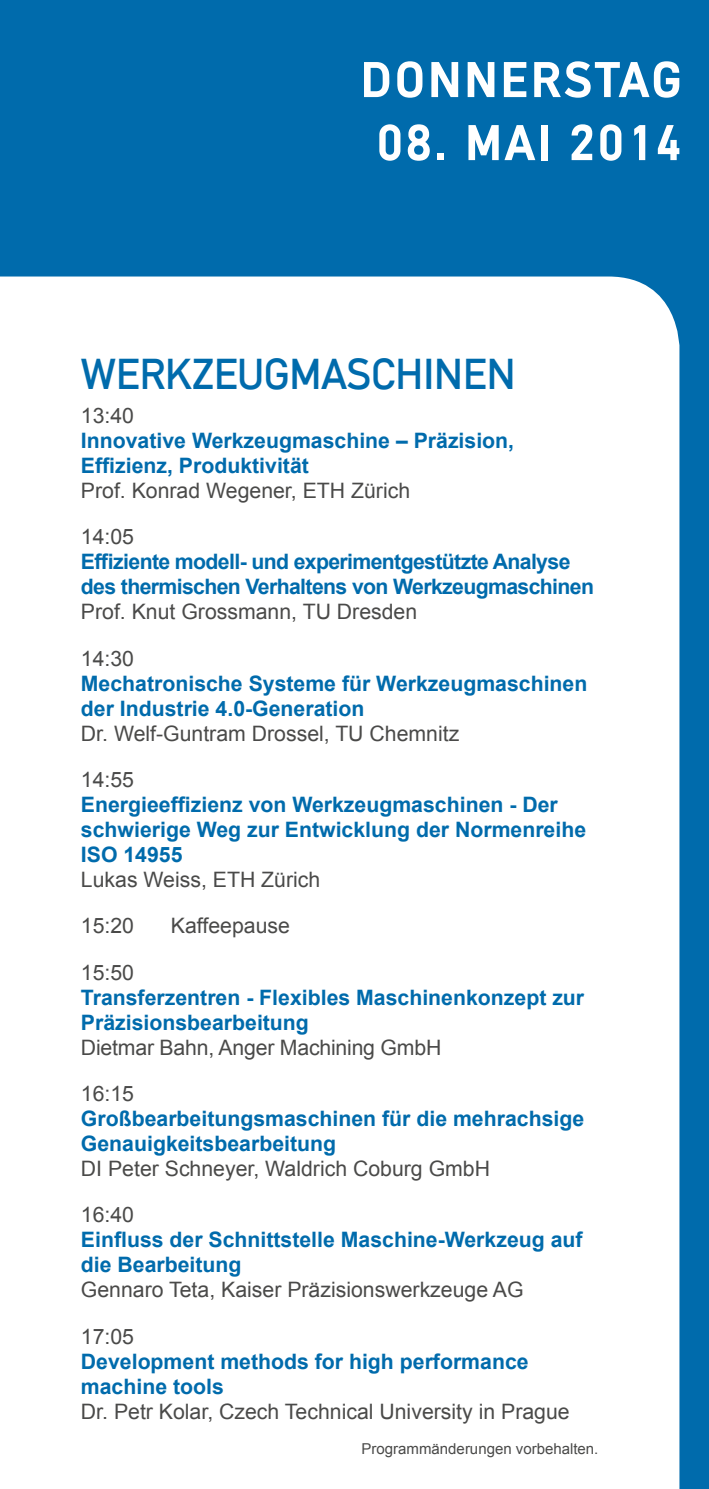
<style>
.page{position:relative;width:709px;height:1489px;background:#fff}
.page>*{position:absolute;margin:0;border:0;box-sizing:border-box;transform-origin:0 0}
.t1{font:700 52.5px "TU Headline";letter-spacing:.05em;color:#fff}
.t2{font:45px "TU Headline";color:#006bac}
.t3{font:700 21.25px/25px "Arial";color:#006bac}
.t4{font:21.25px/46.2px "Arial";color:#4a4a49}
.t5{font:700 21.25px/25px "Arial";letter-spacing:-.03em;color:#006bac}
.t6{font:15px "Arial";color:#4a4a49}
</style>
<div class="page">
<div style="left:0;top:0;width:709px;height:1488px;background:#006bac"></div>
<div style="left:0;top:276px;width:679px;height:1212px;background:#fff"></div>
<h1 class="t1" style="left:360px;top:49px;width:323px">DONNERSTAG</h1>
<h1 class="t1" style="left:377px;top:112px;width:306px">08. MAI 2014</h1>
<h2 class="t2" style="left:81px;top:348px;width:436px">WERKZEUGMASCHINEN</h2>
<p class="t4" style="left:81px;top:393px;width:55px">13:40</p>
<p class="t3" style="left:81px;top:429px;width:435px">Innovative Werkzeugmaschine – Präzision,<br>Effizienz, Produktivität</p>
<p class="t4" style="left:81px;top:468px;width:331px">Prof. Konrad Wegener, ETH Zürich<br>14:05</p>
<p class="t5" style="left:81px;top:550px;width:514px">Effiziente modell- und experimentgestützte Analyse des thermischen Verhaltens von Werkzeugmaschinen</p>
<p class="t4" style="left:81px;top:589px;width:338px">Prof. Knut Grossmann, TU Dresden<br>14:30</p>
<p class="t3" style="left:81px;top:671px;width:508px">Mechatronische Systeme für Werkzeugmaschinen der Industrie 4.0-Generation</p>
<p class="t4" style="left:81px;top:710px;width:380px">Dr. Welf-Guntram Drossel, TU Chemnitz<br>14:55</p>
<p class="t3" style="left:81px;top:792px;width:507px">Energieeffizienz von Werkzeugmaschinen - Der schwierige Weg zur Entwicklung der Normenreihe<br>ISO 14955</p>
<p class="t4" style="left:81px;top:856px;width:241px">Lukas Weiss, ETH Zürich<br>15:20</p>
<p class="t4" style="left:171px;top:903px;width:120px">Kaffeepause</p>
<p class="t4" style="left:81px;top:949px;width:55px">15:50</p>
<p class="t3" style="left:81px;top:985px;width:505px">Transferzentren - Flexibles Maschinenkonzept zur<br>Präzisionsbearbeitung</p>
<p class="t4" style="left:81px;top:1024px;width:362px">Dietmar Bahn, Anger Machining GmbH<br>16:15</p>
<p class="t3" style="left:81px;top:1106px;width:505px">Großbearbeitungsmaschinen für die mehrachsige<br>Genauigkeitsbearbeitung</p>
<p class="t4" style="left:81px;top:1145px;width:410px">DI Peter Schneyer, Waldrich Coburg GmbH<br>16:40</p>
<p class="t3" style="left:81px;top:1227px;width:503px">Einfluss der Schnittstelle Maschine-Werkzeug auf die Bearbeitung</p>
<p class="t4" style="left:81px;top:1266px;width:444px">Gennaro Teta, Kaiser Präzisionswerkzeuge AG<br>17:05</p>
<p class="t3" style="left:81px;top:1349px;width:449px">Development methods for high performance machine tools</p>
<p class="t4" style="left:81px;top:1387px;width:490px">Dr. Petr Kolar, Czech Technical University in Prague</p>
<p class="t6" style="left:361px;top:1438px;width:238px">Programmänderungen vorbehalten.</p>
</div>
